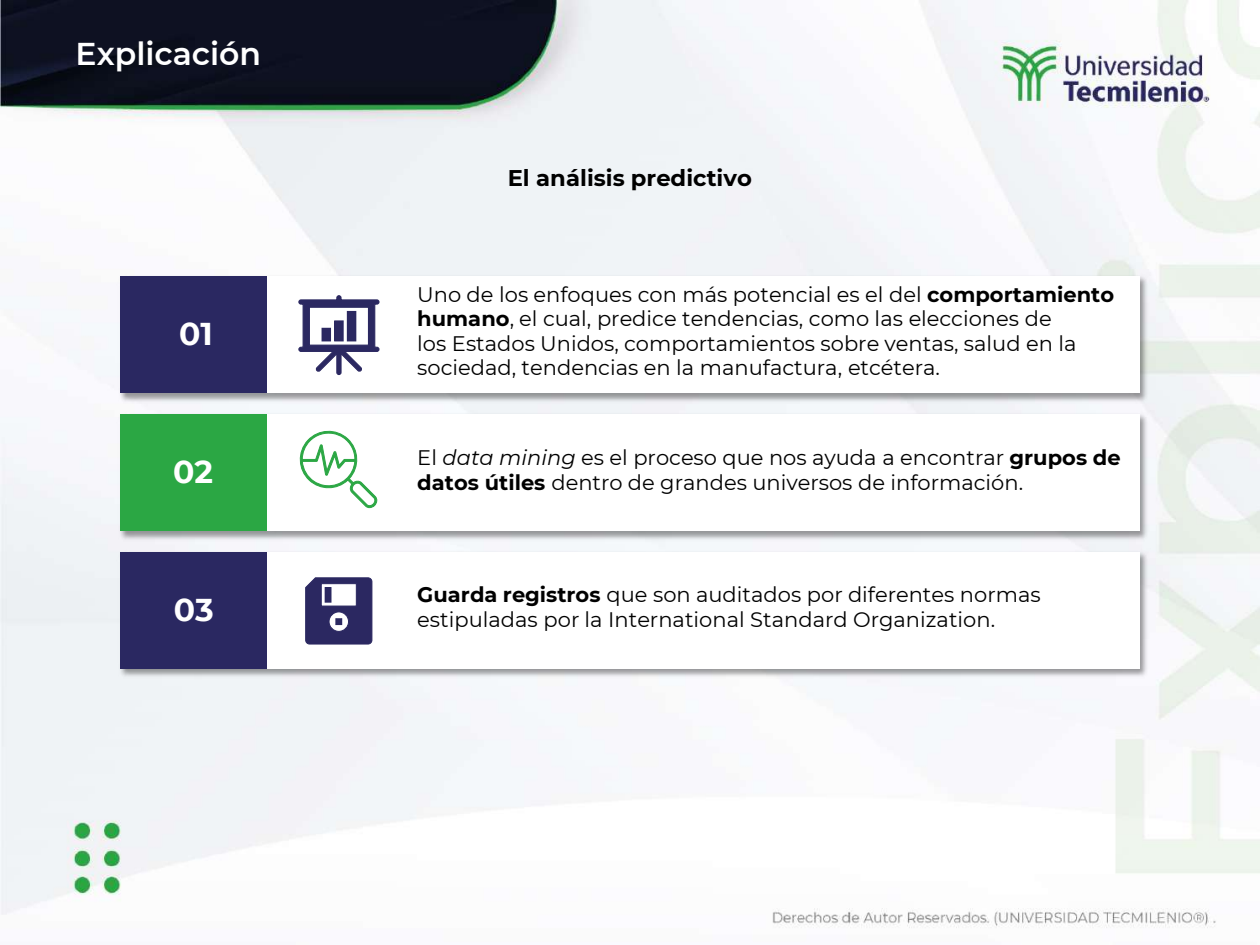
<style>
.page{position:relative;width:1260px;height:945px;background:#fff}
.page>*{position:absolute;margin:0;border:0;box-sizing:border-box;transform-origin:0 0}
.t1{font:600 31.5px "Montserrat";color:#fff}
.t2{font:700 31.5px "Montserrat";color:#fff}
.t3{font:700 22.75px "Montserrat";letter-spacing:.005em;color:#000}
.t4{font:21px/24.5px "Montserrat";color:#000}
.s1{font-weight:700}
.s2{font-style:italic}
</style>
<div class="page">
<img style="left:0;top:0;width:1260px;height:928px">
<img style="left:117px;top:549px;width:1034px;height:131px">
<div style="left:120px;top:552px;width:147px;height:117px;background:#2a2861"></div>
<div style="left:267px;top:552px;width:873px;height:117px;background:#fff"></div>
<img style="left:117px;top:411px;width:1034px;height:131px">
<div style="left:120px;top:414px;width:147px;height:117px;background:#2ba744"></div>
<div style="left:267px;top:414px;width:873px;height:117px;background:#fff"></div>
<img style="left:117px;top:273px;width:1034px;height:131px">
<div style="left:120px;top:276px;width:147px;height:117px;background:#2a2861"></div>
<div style="left:267px;top:276px;width:873px;height:117px;background:#fff"></div>
<svg style="left:305px;top:577px;width:68px;height:68px"></svg>
<div style="left:335px;top:618px;width:7px;height:7px;border:1px solid #2b2861"></div>
<svg style="left:298px;top:295px;width:82px;height:80px"></svg>
<div style="left:347px;top:311px;width:9px;height:30px;background:#2b2861"></div>
<div style="left:335px;top:321px;width:8px;height:20px;background:#2b2861"></div>
<div style="left:334px;top:320px;width:10px;height:21px;border:1px solid #2b2861"></div>
<div style="left:322px;top:328px;width:9px;height:13px;background:#2b2861"></div>
<svg style="left:299px;top:430px;width:78px;height:79px"></svg>
<h1 class="t1" style="left:76px;top:32px;width:187px">Explicación</h1>
<h1 class="t2" style="left:179px;top:312px;width:35px">01</h1>
<h1 class="t2" style="left:173px;top:449px;width:42px">02</h1>
<h1 class="t2" style="left:174px;top:587px;width:42px">03</h1>
<p class="t3" style="left:508px;top:162px;width:246px">El análisis predictivo</p>
<p class="t4" style="left:417px;top:281px;width:698px">Uno de los enfoques con más potencial es el del <span class="s1">comportamiento humano</span>, el cual, predice tendencias, como las elecciones de<br>los Estados Unidos, comportamientos sobre ventas, salud en la sociedad, tendencias en la manufactura, etcétera.</p>
<p class="t4" style="left:417px;top:445px;width:705px">El <span class="s2">data mining</span> es el proceso que nos ayuda a encontrar <span class="s1">grupos de datos útiles</span> dentro de grandes universos de información.</p>
<p class="t4" style="left:417px;top:582px;width:625px"><span class="s1">Guarda registros</span> que son auditados por diferentes normas estipuladas por la International Standard Organization.</p>
</div>
